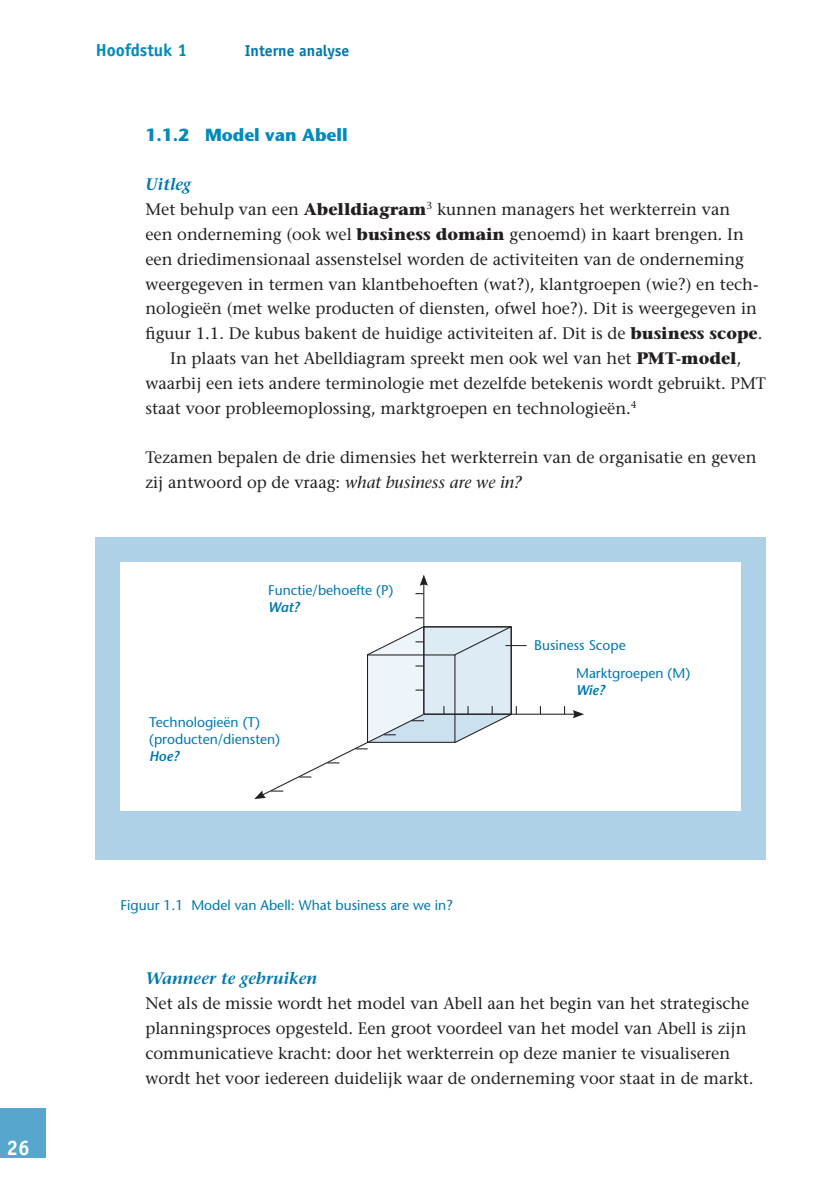
<style>
.page{position:relative;width:837px;height:1184px;background:#fff}
.page>*{position:absolute;margin:0;border:0;box-sizing:border-box;transform-origin:0 0}
.t1{font:700 21px "Officina Sans";color:#fff}
.t2{font:700 17.5px "Stone Sans";color:#018abb}
.t3{font:700 17.5px "Officina Sans";color:#018abb}
.t4{font:16.62px/24.8px "Stone Serif";color:#231f20}
.t5{font:italic 600 16.62px "Stone Serif";color:#0078ae}
.t6{font:700 15.75px "Officina Sans";color:#0078ae}
.t7{font:14px/16.8px "Stone Sans";color:#0078ae}
.t8{font:italic 600 14px "Stone Sans";color:#0078ae}
.s1{font-weight:700}
.s2{font-style:italic}
</style>
<div class="page">
<div style="left:0;top:1108px;width:46px;height:50px;background:#56a6cd"></div>
<div style="left:96px;top:537px;width:669px;height:323px;background:#aed1e7"></div>
<div style="left:121px;top:562px;width:620px;height:248px;background:#fff"></div>
<hr style="left:511px;top:713px;width:64px;height:1px;background:#231f20">
<svg style="left:572px;top:710px;width:12px;height:8px"></svg>
<hr style="left:423px;top:583px;width:1px;height:44px;background:#231f20">
<svg style="left:419px;top:574px;width:9px;height:12px"></svg>
<svg style="left:539px;top:706px;width:2px;height:8px"></svg>
<svg style="left:254px;top:625px;width:272px;height:174px"></svg>
<p class="t1" style="left:6px;top:1134px;width:25px">26</p>
<p class="t3" style="left:96px;top:39px;width:93px">Hoofdstuk 1</p>
<p class="t6" style="left:245px;top:41px;width:106px">Interne analyse</p>
<p class="t2" style="left:145px;top:123px;width:204px">1.1.2 Model van Abell</p>
<p class="t5" style="left:145px;top:175px;width:47px">Uitleg</p>
<p class="t4" style="left:145px;top:197px;width:586px">Met behulp van een <span class="s1">Abelldiagram</span><sup>3</sup> kunnen managers het werkterrein van</p>
<p class="t4" style="left:145px;top:222px;width:599px">een onderneming (ook wel <span class="s1">business domain</span> genoemd) in kaart brengen<span class="s2">.</span> In</p>
<p class="t4" style="left:145px;top:246px;width:600px">een driedimensionaal assenstelsel worden de activiteiten van de onderneming</p>
<p class="t4" style="left:145px;top:271px;width:614px">weergegeven in termen van klantbehoeften (wat?), klantgroepen (wie?) en tech-</p>
<p class="t4" style="left:145px;top:296px;width:613px">nologieën (met welke producten of diensten, ofwel hoe?). Dit is weergegeven in</p>
<p class="t4" style="left:145px;top:321px;width:618px">figuur 1.1. De kubus bakent de huidige activiteiten af. Dit is de <span class="s1">business scope</span>.</p>
<p class="t4" style="left:170px;top:346px;width:572px">In plaats van het Abelldiagram spreekt men ook wel van het <span class="s1">PMT-model</span>,</p>
<p class="t4" style="left:145px;top:370px;width:622px">waarbij een iets andere terminologie met dezelfde betekenis wordt gebruikt. PMT</p>
<p class="t4" style="left:145px;top:395px;width:492px">staat voor probleemoplossing, marktgroepen en technologieën.<sup>4</sup></p>
<p class="t4" style="left:145px;top:445px;width:612px">Tezamen bepalen de drie dimensies het werkterrein van de organisatie en geven zij antwoord op de vraag: <span class="s2">what business are we in?</span></p>
<p class="t7" style="left:268px;top:582px;width:127px">Functie/behoefte (P)</p>
<p class="t8" style="left:268px;top:598px;width:33px">Wat?</p>
<p class="t7" style="left:149px;top:714px;width:132px">Technologieën (T) (producten/diensten)</p>
<p class="t8" style="left:149px;top:747px;width:32px">Hoe?</p>
<p class="t7" style="left:121px;top:896px;width:333px">Figuur 1.1 Model van Abell: What business are we in?</p>
<p class="t7" style="left:534px;top:636px;width:93px">Business Scope</p>
<p class="t7" style="left:576px;top:664px;width:116px">Marktgroepen (M)</p>
<p class="t8" style="left:576px;top:681px;width:30px">Wie?</p>
<p class="t5" style="left:145px;top:968px;width:173px">Wanneer te gebruiken</p>
<p class="t4" style="left:145px;top:991px;width:609px">Net als de missie wordt het model van Abell aan het begin van het strategische planningsproces opgesteld. Een groot voordeel van het model van Abell is zijn communicatieve kracht: door het werkterrein op deze manier te visualiseren wordt het voor iedereen duidelijk waar de onderneming voor staat in de markt.</p>
</div>
